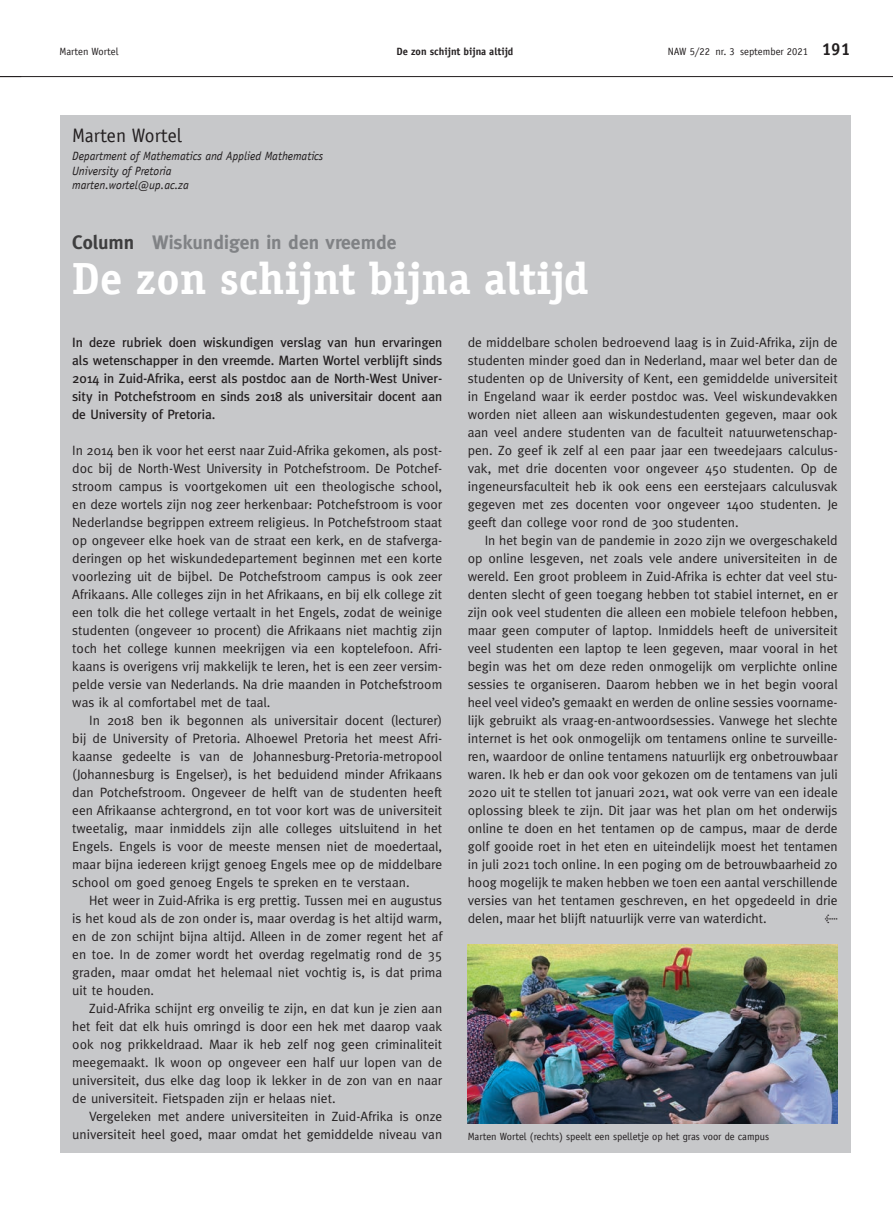
<style>
.page{position:relative;width:893px;height:1221px;background:#fff}
.page>*{position:absolute;margin:0;border:0;box-sizing:border-box;transform-origin:0 0}
.t1{font:700 45px "Officina Serif LT";color:#fff}
.t2{font:700 19.5px "Meta";color:#808285}
.t3{font:19.5px "Officina Sans LT";color:#231f20}
.t4{font:15px "Meta Normal Expert";color:#231f20}
.t5{font:13.5px/18px "Meta";color:#231f20;text-align:justify}
.t6{font:500 13.5px/18px "Meta";color:#231f20;text-align:justify}
.t7{font:italic 12px/14.4px "Officina Sans LT";color:#231f20}
.t8{font:10.5px "Officina Sans LT";color:#231f20}
.t9{font:700 10.5px "Officina Sans LT";color:#231f20}
.s1{font-weight:700;font-size:17.25px}
.s2{color:#3e3e3f}
</style>
<div class="page">
<div style="left:60px;top:115px;width:790px;height:1037px;background:#c7c8ca"></div>
<hr style="left:0;top:76px;width:893px;height:1px;background:#231f20">
<img style="left:468px;top:944px;width:370px;height:179px">
<p class="t8" style="left:60px;top:45px;width:60px">Marten Wortel</p>
<p class="t9" style="left:397px;top:45px;width:118px">De zon schijnt bijna altijd</p>
<p class="t8" style="left:668px;top:45px;width:184px">NAW 5/22 nr. 3 september 2021 <span class="s1">191</span></p>
<h2 class="t3" style="left:72px;top:124px;width:111px">Marten Wortel</h2>
<p class="t7" style="left:72px;top:149px;width:253px">Department of Mathematics and Applied Mathematics<br>University of Pretoria<br>marten.wortel@up.ac.za</p>
<h2 class="t2" style="left:72px;top:231px;width:326px"><span class="s2">Column</span> Wiskundigen in den vreemde</h2>
<h1 class="t1" style="left:72px;top:250px;width:518px">De zon schijnt bijna altijd</h1>
<p class="t6" style="left:72px;top:333px;width:371px">In deze rubriek doen wiskundigen verslag van hun ervaringen als wetenschapper in den vreemde. Marten Wortel verblijft sinds 2014 in Zuid-Afrika, eerst als postdoc aan de North-West Univer&shy;sity in Potchefstroom en sinds 2018 als universitair docent aan de University of Pretoria.</p>
<p class="t5" style="left:468px;top:333px;width:371px">de middelbare scholen bedroevend laag is in Zuid-Afrika, zijn de studenten minder goed dan in Nederland, maar wel beter dan de studenten op de University of Kent, een gemiddelde universiteit in Engeland waar ik eerder postdoc was. Veel wiskundevakken worden niet alleen aan wiskundestudenten gegeven, maar ook aan veel andere studenten van de faculteit natuurwetenschap&shy;pen. Zo geef ik zelf al een paar jaar een tweedejaars calculus&shy;vak, met drie docenten voor ongeveer 450 studenten. Op de ingeneursfaculteit heb ik ook eens een eerstejaars calculusvak gegeven met zes docenten voor ongeveer 1400 studenten. Je geeft dan college voor rond de 300 studenten.</p>
<p class="t5" style="left:468px;top:531px;width:371px;text-indent:17px">In het begin van de pandemie in 2020 zijn we overgeschakeld op online lesgeven, net zoals vele andere universiteiten in de wereld. Een groot probleem in Zuid-Afrika is echter dat veel stu&shy;denten slecht of geen toegang hebben tot stabiel internet, en er zijn ook veel studenten die alleen een mobiele telefoon hebben, maar geen computer of laptop. Inmiddels heeft de universiteit veel studenten een laptop te leen gegeven, maar vooral in het begin was het om deze reden onmogelijk om verplichte online sessies te organiseren. Daarom hebben we in het begin vooral heel veel video’s gemaakt en werden de online sessies voorname&shy;lijk gebruikt als vraag-en-antwoordsessies. Vanwege het slechte internet is het ook onmogelijk om tentamens online te surveille&shy;ren, waardoor de online tentamens natuurlijk erg onbetrouwbaar waren. Ik heb er dan ook voor gekozen om de tentamens van juli 2020 uit te stellen tot januari 2021, wat ook verre van een ideale oplossing bleek te zijn. Dit jaar was het plan om het onderwijs online te doen en het tentamen op de campus, maar de derde golf gooide roet in het eten en uiteindelijk moest het tentamen in juli 2021 toch online. In een poging om de betrouwbaarheid zo hoog mogelijk te maken hebben we toen een aantal verschillende versies van het tentamen geschreven, en het opgedeeld in drie delen, maar het blijft natuurlijk verre van waterdicht.</p>
<p class="t5" style="left:72px;top:441px;width:371px">In 2014 ben ik voor het eerst naar Zuid-Afrika gekomen, als post&shy;doc bij de North-West University in Potchefstroom. De Potchef&shy;stroom campus is voortgekomen uit een theologische school, en deze wortels zijn nog zeer herkenbaar: Potchefstroom is voor Nederlandse begrippen extreem religieus. In Potchefstroom staat op ongeveer elke hoek van de straat een kerk, en de stafverga&shy;deringen op het wiskundedepartement beginnen met een korte voorlezing uit de bijbel. De Potchefstroom campus is ook zeer Afrikaans. Alle colleges zijn in het Afrikaans, en bij elk college zit een tolk die het college vertaalt in het Engels, zodat de weinige studenten (ongeveer 10 procent) die Afrikaans niet machtig zijn toch het college kunnen meekrijgen via een koptelefoon. Afri&shy;kaans is overigens vrij makkelijk te leren, het is een zeer versim&shy;pelde versie van Nederlands. Na drie maanden in Potchefstroom was ik al comfortabel met de taal.</p>
<p class="t5" style="left:72px;top:711px;width:371px;text-indent:17px">In 2018 ben ik begonnen als universitair docent (lecturer) bij de University of Pretoria. Alhoewel Pretoria het meest Afri&shy;kaanse gedeelte is van de Johannesburg-Pretoria-metropool (Johannesburg is Engelser), is het beduidend minder Afrikaans dan Potchefstroom. Ongeveer de helft van de studenten heeft een Afrikaanse achtergrond, en tot voor kort was de universiteit tweetalig, maar inmiddels zijn alle colleges uitsluitend in het Engels. Engels is voor de meeste mensen niet de moedertaal, maar bijna iedereen krijgt genoeg Engels mee op de middelbare school om goed genoeg Engels te spreken en te verstaan.</p>
<p class="t5" style="left:72px;top:891px;width:371px;text-indent:17px">Het weer in Zuid-Afrika is erg prettig. Tussen mei en augustus is het koud als de zon onder is, maar overdag is het altijd warm, en de zon schijnt bijna altijd. Alleen in de zomer regent het af en toe. In de zomer wordt het overdag regelmatig rond de 35 graden, maar omdat het helemaal niet vochtig is, is dat prima uit te houden.</p>
<p class="t5" style="left:72px;top:999px;width:371px;text-indent:17px">Zuid-Afrika schijnt erg onveilig te zijn, en dat kun je zien aan het feit dat elk huis omringd is door een hek met daarop vaak ook nog prikkeldraad. Maar ik heb zelf nog geen criminaliteit meegemaakt. Ik woon op ongeveer een half uur lopen van de universiteit, dus elke dag loop ik lekker in de zon van en naar de universiteit. Fietspaden zijn er helaas niet.</p>
<p class="t5" style="left:72px;top:1107px;width:371px;text-align:right">Vergeleken met andere universiteiten in Zuid-Afrika is onze universiteit heel goed, maar omdat het gemiddelde niveau van</p>
<p class="t4" style="left:825px;top:909px;width:14px">s</p>
<p class="t8" style="left:468px;top:1129px;width:303px">Marten Wortel (rechts) speelt een spelletje op het gras voor de campus</p>
</div>
